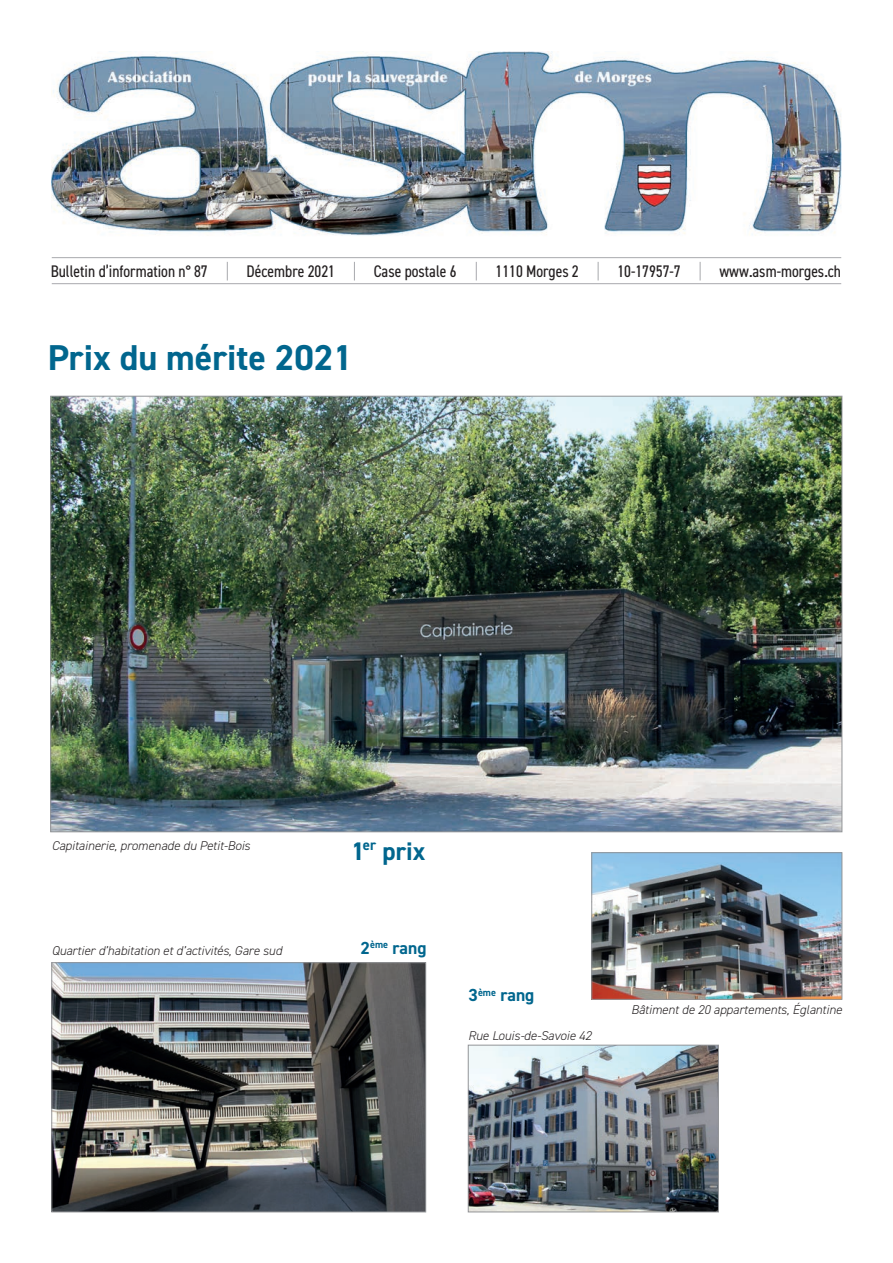
<style>
.page{position:relative;width:893px;height:1263px;background:#fff}
.page>*{position:absolute;margin:0;border:0;box-sizing:border-box;transform-origin:0 0}
.t1{font:700 36px "DIN2014";color:#01668e}
.t2{font:700 25.5px "DIN2014";color:#01668e}
.t3{font:700 17.55px "DIN2014";color:#01668e}
.t4{font:condensed 16.8px "DIN2014";color:#231f20}
.t5{font:italic 300 12.75px "DIN2014";color:#231f20}
</style>
<div class="page">
<img style="left:52px;top:51px;width:789px;height:185px">
<hr style="left:52px;top:283px;width:789px;height:1px;background:#a8a9ad">
<hr style="left:52px;top:257px;width:789px;height:1px;background:#a8a9ad">
<svg style="left:354px;top:262px;width:1px;height:18px"></svg>
<svg style="left:476px;top:262px;width:1px;height:18px"></svg>
<svg style="left:598px;top:262px;width:1px;height:18px"></svg>
<svg style="left:700px;top:262px;width:1px;height:18px"></svg>
<svg style="left:227px;top:262px;width:1px;height:18px"></svg>
<img style="left:52px;top:398px;width:788px;height:432px">
<img style="left:54px;top:964px;width:370px;height:246px">
<div style="left:52px;top:962px;width:374px;height:250px;border:1px solid #939598"></div>
<img style="left:470px;top:1047px;width:247px;height:163px">
<div style="left:468px;top:1045px;width:251px;height:167px;border:1px solid #939598"></div>
<img style="left:594px;top:854px;width:246px;height:143px">
<div style="left:592px;top:852px;width:250px;height:147px;border:1px solid #939598"></div>
<h3 class="t4" style="left:51px;top:260px;width:159px">Bulletin d’information n° 87</h3>
<h3 class="t4" style="left:247px;top:260px;width:90px">Décembre 2021</h3>
<h3 class="t4" style="left:374px;top:260px;width:84px">Case postale 6</h3>
<h3 class="t4" style="left:496px;top:260px;width:85px">1110 Morges 2</h3>
<h3 class="t4" style="left:617px;top:260px;width:65px">10-17957-7</h3>
<h3 class="t4" style="left:719px;top:260px;width:123px">www.asm-morges.ch</h3>
<h1 class="t1" style="left:48px;top:333px;width:306px">Prix du mérite 2021</h1>
<p class="t5" style="left:52px;top:838px;width:200px">Capitainerie, promenade du Petit-Bois</p>
<p class="t5" style="left:52px;top:943px;width:232px">Quartier d’habitation et d’activités, Gare sud</p>
<h2 class="t2" style="left:351px;top:834px;width:75px">1<sup>er</sup> prix</h2>
<h3 class="t3" style="left:361px;top:936px;width:67px">2<sup>ème</sup> rang</h3>
<h3 class="t3" style="left:468px;top:983px;width:67px">3<sup>ème</sup> rang</h3>
<p class="t5" style="left:468px;top:1028px;width:125px">Rue Louis-de-Savoie 42</p>
<p class="t5" style="left:631px;top:1002px;width:212px">Bâtiment de 20 appartements, Églantine</p>
</div>
